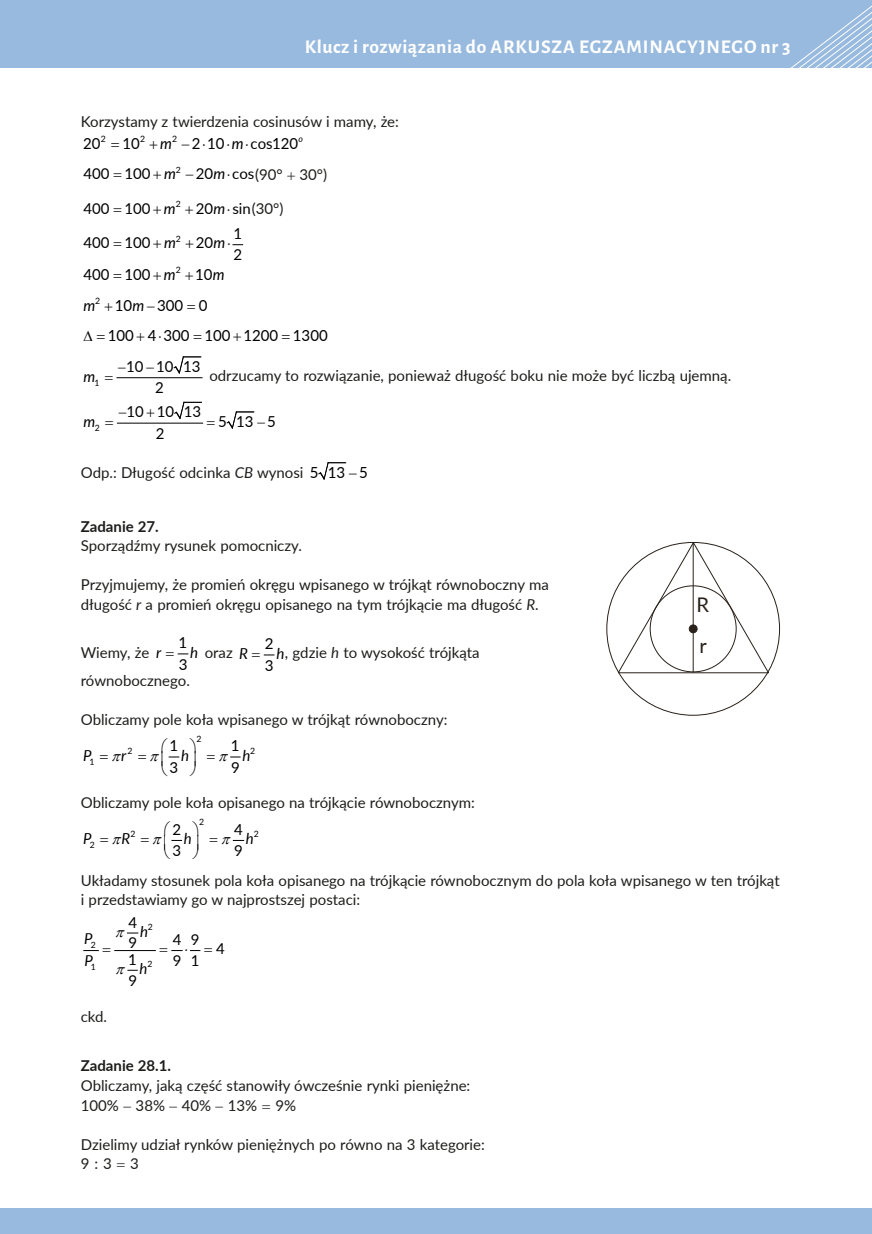
<style>
.page{position:relative;width:872px;height:1234px;background:#fff}
.page>*{position:absolute;margin:0;border:0;box-sizing:border-box;transform-origin:0 0}
.t1{font:20.1px "Lato";color:#29211a}
.t2{font:700 19.5px "Alegreya Sans";letter-spacing:.03em;color:#fff}
.t3{font:15.3px "Lato";color:#000}
.t4{font:italic 15.3px "Lato";color:#000}
.t5{font:15.15px/21.5px "Lato";color:#000}
.t6{font:italic 15.15px "Lato";color:#000}
.t7{font:15px/19.5px "Lato";color:#1d1d1b}
.t8{font:15px/20.9px "Lato";color:#000}
.t9{font:700 15px "Lato";color:#1d1d1b}
.t10{font:italic 15px/21.9px "Lato";color:#000}
.t11{font:8.85px "Lato";color:#000}
.t12{font:italic 8.85px "Lato";color:#000}
.t13{font:8.7px "Lato";color:#000}
.t14{font:italic 8.7px "Lato";color:#000}
.s1{font-style:italic}
.s2{font-size:15.3px;color:#000}
.s3{font-style:italic;font-size:15.15px;color:#000}
</style>
<div class="page">
<div style="left:0;top:1208px;width:872px;height:25px;background:#98bade"></div>
<div style="left:0;top:0;width:872px;height:68px;background:#98bade"></div>
<svg style="left:790px;top:5px;width:82px;height:63px"></svg>
<svg style="left:173px;top:356px;width:28px;height:18px"></svg>
<hr style="left:117px;top:377px;width:85px;height:1px;background:#000">
<svg style="left:174px;top:401px;width:27px;height:18px"></svg>
<hr style="left:117px;top:422px;width:86px;height:1px;background:#000">
<hr style="left:115px;top:949px;width:40px;height:1px;background:#000">
<svg style="left:616px;top:542px;width:154px;height:131px"></svg>
<hr style="left:692px;top:542px;width:1px;height:130px;background:#29211a">
<div style="left:689px;top:624px;width:8px;height:8px;background:#29211a;border-radius:50%"></div>
<div style="left:689px;top:624px;width:8px;height:9px;border:1px solid #29211a;border-radius:50%"></div>
<svg style="left:177px;top:653px;width:11px;height:2px"></svg>
<svg style="left:263px;top:654px;width:11px;height:2px"></svg>
<svg style="left:230px;top:756px;width:10px;height:2px"></svg>
<svg style="left:168px;top:756px;width:11px;height:2px"></svg>
<svg style="left:232px;top:839px;width:12px;height:2px"></svg>
<svg style="left:171px;top:839px;width:10px;height:2px"></svg>
<svg style="left:127px;top:932px;width:11px;height:2px"></svg>
<svg style="left:127px;top:969px;width:10px;height:2px"></svg>
<svg style="left:84px;top:950px;width:15px;height:1px"></svg>
<svg style="left:226px;top:411px;width:29px;height:18px"></svg>
<svg style="left:318px;top:462px;width:29px;height:17px"></svg>
<svg style="left:171px;top:950px;width:30px;height:1px"></svg>
<h2 class="t2" style="left:305px;top:32px;width:487px">Klucz i rozwiązania do ARKUSZA EGZAMINACYJNEGO nr 3</h2>
<p class="t7" style="left:81px;top:111px;width:320px">Korzystamy z twierdzenia cosinusów i mamy, że:</p>
<p class="t11" style="left:101px;top:132px;width:7px">2</p>
<p class="t11" style="left:140px;top:132px;width:7px">2</p>
<p class="t11" style="left:172px;top:132px;width:7px">2</p>
<p class="t3" style="left:83px;top:132px;width:19px">20</p>
<p class="t3" style="left:122px;top:132px;width:19px">10</p>
<p class="t3" style="left:192px;top:132px;width:108px">2 10 ⋅ ⋅cos120</p>
<p class="t12" style="left:298px;top:132px;width:6px">o</p>
<p class="t4" style="left:160px;top:132px;width:13px">m</p>
<p class="t4" style="left:232px;top:132px;width:13px">m</p>
<p class="t13" style="left:176px;top:163px;width:7px">2</p>
<p class="t10" style="left:164px;top:162px;width:13px">m</p>
<p class="t7" style="left:255px;top:164px;width:73px">(90° 30°)</p>
<p class="t13" style="left:176px;top:198px;width:7px">2</p>
<p class="t8" style="left:84px;top:163px;width:68px">400 100</p>
<p class="t8" style="left:185px;top:163px;width:95px">− 20<span class="s1">m</span>⋅cos 90</p>
<p class="t14" style="left:279px;top:163px;width:6px">o</p>
<p class="t14" style="left:317px;top:163px;width:6px">o</p>
<p class="t10" style="left:164px;top:197px;width:13px">m</p>
<p class="t7" style="left:252px;top:198px;width:33px">(30°)</p>
<p class="t13" style="left:176px;top:232px;width:7px">2</p>
<p class="t5" style="left:233px;top:222px;width:10px">1</p>
<p class="t8" style="left:84px;top:197px;width:68px">400 100</p>
<p class="t8" style="left:196px;top:197px;width:81px">20<span class="s1">m</span>⋅ sin 30</p>
<p class="t14" style="left:275px;top:198px;width:6px">o</p>
<p class="t5" style="left:84px;top:231px;width:68px">400 100</p>
<p class="t5" style="left:196px;top:231px;width:36px">20<span class="s1">m</span>⋅</p>
<p class="t6" style="left:164px;top:232px;width:13px">m</p>
<p class="t5" style="left:233px;top:243px;width:10px">2</p>
<p class="t11" style="left:176px;top:263px;width:7px">2</p>
<p class="t3" style="left:84px;top:263px;width:68px">400 100</p>
<p class="t3" style="left:195px;top:263px;width:31px">10<span class="s1">m</span></p>
<p class="t4" style="left:164px;top:263px;width:13px">m</p>
<p class="t11" style="left:95px;top:295px;width:7px">2</p>
<p class="t4" style="left:83px;top:295px;width:13px">m</p>
<p class="t3" style="left:115px;top:295px;width:94px">10<span class="s1">m</span> − 300 0</p>
<p class="t3" style="left:108px;top:324px;width:221px">100 4 300 100 1200 1300</p>
<p class="t13" style="left:94px;top:376px;width:7px">1</p>
<p class="t5" style="left:118px;top:355px;width:84px;text-align:center">−10 10 13<br>2</p>
<p class="t6" style="left:83px;top:365px;width:13px">m</p>
<p class="t7" style="left:209px;top:365px;width:523px">odrzucamy to rozwiązanie, ponieważ długość boku nie może być liczbą ujemną.</p>
<p class="t5" style="left:118px;top:400px;width:84px">−10 10 13</p>
<p class="t5" style="left:218px;top:410px;width:59px">513 5</p>
<p class="t6" style="left:83px;top:410px;width:13px">m</p>
<p class="t7" style="left:81px;top:462px;width:288px">Odp.: Długość odcinka <span class="s1">CB</span> wynosi <span class="s2">5 13 5</span></p>
<p class="t9" style="left:81px;top:515px;width:80px">Zadanie 27.</p>
<p class="t7" style="left:81px;top:535px;width:223px">Sporządźmy rysunek pomocniczy.</p>
<p class="t7" style="left:81px;top:574px;width:469px">Przyjmujemy, że promień okręgu wpisanego w trójkąt równoboczny ma długość <span class="s1">r</span> a promień okręgu opisanego na tym trójkącie ma długość <span class="s1">R</span>.</p>
<p class="t5" style="left:178px;top:631px;width:10px">1<br>3</p>
<p class="t13" style="left:95px;top:421px;width:7px">2</p>
<p class="t5" style="left:156px;top:422px;width:10px">2</p>
<h1 class="t1" style="left:696px;top:590px;width:14px">R</h1>
<p class="t7" style="left:81px;top:642px;width:82px">Wiemy, że <span class="s3">r</span></p>
<p class="t7" style="left:190px;top:642px;width:59px"><span class="s3">h</span> oraz <span class="s3">R</span></p>
<p class="t5" style="left:265px;top:632px;width:10px">2<br>3</p>
<p class="t7" style="left:276px;top:642px;width:205px"><span class="s3">h</span>, gdzie <span class="s1">h</span> to wysokość trójkąta</p>
<p class="t7" style="left:81px;top:670px;width:111px">równobocznego.</p>
<p class="t7" style="left:81px;top:709px;width:368px">Obliczamy pole koła wpisanego w trójkąt równoboczny:</p>
<p class="t13" style="left:196px;top:732px;width:7px">2</p>
<p class="t13" style="left:127px;top:744px;width:7px">2</p>
<p class="t13" style="left:250px;top:744px;width:7px">2</p>
<p class="t13" style="left:89px;top:755px;width:7px">1</p>
<h1 class="t1" style="left:699px;top:631px;width:9px">r</h1>
<p class="t5" style="left:169px;top:734px;width:10px">1</p>
<p class="t5" style="left:231px;top:734px;width:10px">1</p>
<p class="t5" style="left:170px;top:755px;width:10px">3</p>
<p class="t5" style="left:231px;top:755px;width:10px">9</p>
<p class="t6" style="left:83px;top:744px;width:10px">P</p>
<p class="t6" style="left:121px;top:744px;width:7px">r</p>
<p class="t6" style="left:181px;top:744px;width:9px">h</p>
<p class="t6" style="left:242px;top:744px;width:9px">h</p>
<p class="t7" style="left:81px;top:791px;width:396px">Obliczamy pole koła opisanego na trójkącie równobocznym:</p>
<p class="t13" style="left:199px;top:815px;width:7px">2</p>
<p class="t13" style="left:130px;top:827px;width:7px">2</p>
<p class="t13" style="left:254px;top:827px;width:7px">2</p>
<p class="t13" style="left:90px;top:838px;width:7px">2</p>
<p class="t5" style="left:172px;top:817px;width:10px">2</p>
<p class="t5" style="left:234px;top:817px;width:10px">4</p>
<p class="t5" style="left:172px;top:839px;width:10px">3</p>
<p class="t5" style="left:234px;top:839px;width:10px">9</p>
<p class="t6" style="left:83px;top:827px;width:10px">P</p>
<p class="t6" style="left:121px;top:827px;width:10px">R</p>
<p class="t6" style="left:184px;top:827px;width:9px">h</p>
<p class="t6" style="left:246px;top:827px;width:9px">h</p>
<p class="t7" style="left:81px;top:869px;width:700px">Układamy stosunek pola koła opisanego na trójkącie równobocznym do pola koła wpisanego w ten trójkąt i przedstawiamy go w najprostszej postaci:</p>
<p class="t13" style="left:148px;top:920px;width:7px">2</p>
<p class="t13" style="left:91px;top:938px;width:7px">2</p>
<p class="t13" style="left:147px;top:957px;width:7px">2</p>
<p class="t13" style="left:91px;top:960px;width:7px">1</p>
<p class="t8" style="left:128px;top:910px;width:10px">4<br>9</p>
<p class="t10" style="left:140px;top:919px;width:9px">h</p>
<p class="t10" style="left:84px;top:926px;width:10px">P<br>P</p>
<p class="t8" style="left:173px;top:928px;width:28px">4 9</p>
<p class="t8" style="left:216px;top:937px;width:10px">4</p>
<p class="t8" style="left:128px;top:948px;width:10px">1</p>
<p class="t8" style="left:173px;top:949px;width:28px">9 1</p>
<p class="t8" style="left:128px;top:968px;width:10px">9</p>
<p class="t10" style="left:140px;top:956px;width:9px">h</p>
<p class="t7" style="left:81px;top:1006px;width:28px">ckd.</p>
<p class="t9" style="left:81px;top:1054px;width:92px">Zadanie 28.1.</p>
<p class="t7" style="left:81px;top:1074px;width:391px">Obliczamy, jaką część stanowiły ówcześnie rynki pieniężne:<br>100% 38% 40% 13% 9%</p>
<p class="t7" style="left:81px;top:1133px;width:405px">Dzielimy udział rynków pieniężnych po równo na 3 kategorie:<br>9 : 3 3</p>
</div>
